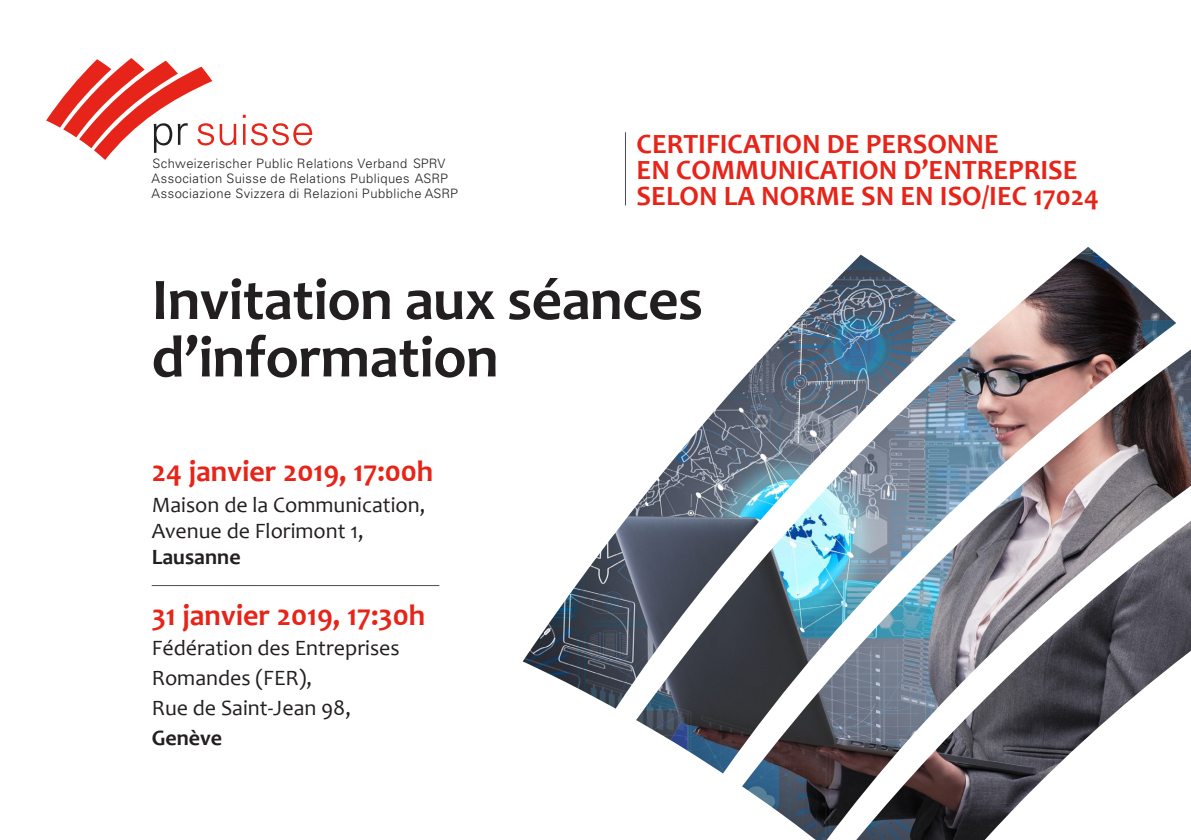
<style>
.page{position:relative;width:1191px;height:840px;background:#fff}
.page>*{position:absolute;margin:0;border:0;box-sizing:border-box;transform-origin:0 0}
.t1{font:700 59.6px/57.4px "Candara";letter-spacing:-.01em;color:#231f20}
.t2{font:700 30px "Candara";color:#e72419}
.t3{font:700 28px "Candara";color:#e72419}
.t4{font:22px "Candara";color:#231f20}
.t5{font:700 22px "Candara";color:#231f20}
.t6{font:300 13px/15.2px "Univers";letter-spacing:.03em;color:#231f20}
</style>
<div class="page">
<img style="left:523px;top:247px;width:668px;height:592px">
<hr style="left:152px;top:584px;width:287px;height:1px;background:#4b4f54">
<hr style="left:625px;top:132px;width:1px;height:73px;background:#4b4f54">
<svg style="left:220px;top:124px;width:16px;height:21px"></svg>
<svg style="left:243px;top:115px;width:69px;height:30px"></svg>
<svg style="left:46px;top:58px;width:168px;height:102px"></svg>
<p class="t6" style="left:151px;top:155px;width:308px">Schweizerischer Public Relations Verband SPRV<br>Association Suisse de Relations Publiques ASRP<br>Associazione Svizzera di Relazioni Pubbliche ASRP</p>
<p class="t3" style="left:636px;top:126px;width:364px">CERTIFICATION DE PERSONNE</p>
<p class="t3" style="left:636px;top:152px;width:442px">EN COMMUNICATION D’ENTREPRISE</p>
<p class="t3" style="left:636px;top:178px;width:464px">SELON LA NORME SN EN ISO/IEC 17024</p>
<p class="t1" style="left:152px;top:270px;width:553px">Invitation aux séances d’information</p>
<p class="t2" style="left:152px;top:452px;width:283px">24 janvier 2019, 17:00h</p>
<p class="t4" style="left:152px;top:490px;width:275px">Maison de la Communication,</p>
<p class="t4" style="left:152px;top:516px;width:213px">Avenue de Florimont 1,</p>
<p class="t5" style="left:152px;top:542px;width:90px">Lausanne</p>
<p class="t2" style="left:152px;top:596px;width:275px">31 janvier 2019, 17:30h</p>
<p class="t4" style="left:152px;top:633px;width:249px">Fédération des Entreprises</p>
<p class="t4" style="left:152px;top:663px;width:162px">Romandes (FER),</p>
<p class="t4" style="left:152px;top:693px;width:201px">Rue de Saint-Jean 98,</p>
<p class="t5" style="left:152px;top:723px;width:72px">Genève</p>
</div>
